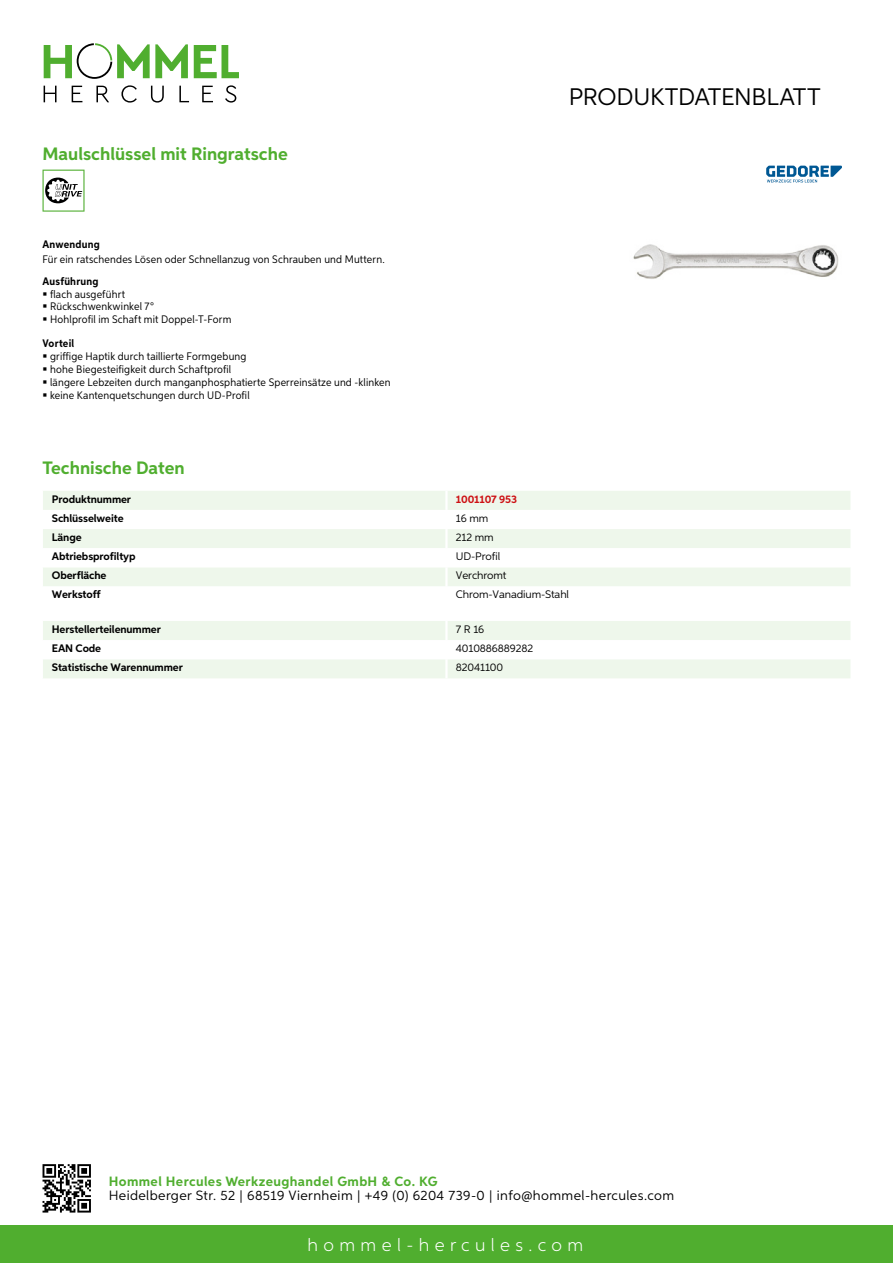
<style>
.page{position:relative;width:893px;height:1263px;background:#fff}
.page>*{position:absolute;margin:0;border:0;box-sizing:border-box;transform-origin:0 0}
.t1{font:24px "Aspira";letter-spacing:-.01em;color:#000}
.t2{font:700 18px "Aspira";color:#50ae2f}
.t3{font:300 18px "Aspira";letter-spacing:.3em;color:#fff}
.t4{font:13.5px "Aspira";letter-spacing:.03em;color:#000}
.t5{font:700 13.5px "Aspira";letter-spacing:.03em;color:#50ae2f}
.t6{font:10.95px/12.8px "Aspira Nar";letter-spacing:.015em;color:#000}
.t7{font:700 10.95px "Aspira";letter-spacing:-.01em;color:#000}
.t8{font:10.95px "Aspira";letter-spacing:-.01em;color:#000}
.t9{font:700 10.95px "Aspira Nar";letter-spacing:.02em;color:#000}
.t10{font:700 10.95px "Aspira";letter-spacing:-.01em;color:#cd1013}
</style>
<div class="page">
<div style="left:0;top:1226px;width:893px;height:37px;background:#50ae2f"></div>
<svg style="left:43px;top:1164px;width:48px;height:48px"></svg>
<svg style="left:194px;top:45px;width:45px;height:33px"></svg>
<svg style="left:44px;top:43px;width:144px;height:36px"></svg>
<svg style="left:44px;top:86px;width:13px;height:16px"></svg>
<svg style="left:72px;top:86px;width:10px;height:16px"></svg>
<svg style="left:96px;top:86px;width:13px;height:16px"></svg>
<svg style="left:121px;top:85px;width:16px;height:18px"></svg>
<svg style="left:151px;top:86px;width:13px;height:17px"></svg>
<svg style="left:179px;top:86px;width:10px;height:16px"></svg>
<svg style="left:202px;top:86px;width:11px;height:16px"></svg>
<svg style="left:225px;top:85px;width:11px;height:18px"></svg>
<div style="left:43px;top:491px;width:807px;height:19px;background:#eef7eb"></div>
<svg style="left:43px;top:529px;width:807px;height:57px;fill:#eef7eb"></svg>
<hr style="left:445px;top:491px;width:3px;height:19px;background:#fff">
<hr style="left:445px;top:529px;width:3px;height:19px;background:#fff">
<hr style="left:445px;top:548px;width:3px;height:19px;background:#fff">
<hr style="left:445px;top:567px;width:3px;height:19px;background:#fff">
<svg style="left:43px;top:621px;width:807px;height:57px"></svg>
<hr style="left:445px;top:659px;width:3px;height:19px;background:#fff">
<svg style="left:43px;top:170px;width:42px;height:42px"></svg>
<img style="left:633px;top:244px;width:206px;height:35px">
<svg style="left:766px;top:166px;width:76px;height:16px"></svg>
<h2 class="t2" style="left:43px;top:142px;width:247px">Maulschlüssel mit Ringratsche</h2>
<p class="t9" style="left:43px;top:237px;width:59px">Anwendung</p>
<p class="t6" style="left:43px;top:252px;width:344px">Für ein ratschendes Lösen oder Schnellanzug von Schrauben und Muttern.</p>
<p class="t9" style="left:43px;top:274px;width:58px">Ausführung</p>
<p class="t6" style="left:50px;top:287px;width:183px">flach ausgeführt<br>Rückschwenkwinkel 7°<br>Hohlprofil im Schaft mit Doppel-T-Form</p>
<p class="t9" style="left:43px;top:337px;width:33px">Vorteil</p>
<p class="t6" style="left:50px;top:350px;width:342px">griffige Haptik durch taillierte Formgebung<br>hohe Biegesteifigkeit durch Schaftprofil<br>längere Lebzeiten durch manganphosphatierte Sperreinsätze und -klinken keine Kantenquetschungen durch UD-Profil</p>
<h1 class="t1" style="left:569px;top:82px;width:253px">Produktdatenblatt</h1>
<h2 class="t2" style="left:43px;top:457px;width:144px">Technische Daten</h2>
<p class="t7" style="left:52px;top:492px;width:81px">Produktnummer</p>
<p class="t10" style="left:456px;top:492px;width:63px">1001107 953</p>
<p class="t7" style="left:52px;top:511px;width:73px">Schlüsselweite</p>
<p class="t8" style="left:456px;top:511px;width:34px">16 mm</p>
<p class="t7" style="left:52px;top:530px;width:31px">Länge</p>
<p class="t8" style="left:456px;top:530px;width:39px">212 mm</p>
<p class="t7" style="left:52px;top:550px;width:85px">Abtriebsprofiltyp</p>
<p class="t8" style="left:456px;top:550px;width:46px">UD-Profil</p>
<p class="t7" style="left:52px;top:569px;width:56px">Oberfläche</p>
<p class="t8" style="left:456px;top:569px;width:52px">Verchromt</p>
<p class="t7" style="left:52px;top:588px;width:50px">Werkstoff</p>
<p class="t8" style="left:456px;top:588px;width:115px">Chrom-Vanadium-Stahl</p>
<p class="t7" style="left:52px;top:622px;width:111px">Herstellerteilenummer</p>
<p class="t8" style="left:456px;top:622px;width:30px">7 R 16</p>
<p class="t7" style="left:52px;top:641px;width:51px">EAN Code</p>
<p class="t8" style="left:456px;top:642px;width:79px">4010886889282</p>
<p class="t7" style="left:52px;top:661px;width:132px">Statistische Warennummer</p>
<p class="t8" style="left:456px;top:661px;width:49px">82041100</p>
<p class="t5" style="left:109px;top:1172px;width:330px">Hommel Hercules Werkzeughandel GmbH &amp; Co. KG</p>
<p class="t4" style="left:109px;top:1187px;width:567px">Heidelberger Str. 52 | 68519 Viernheim | +49 (0) 6204 739-0 | info@hommel-hercules.com</p>
<h2 class="t3" style="left:307px;top:1234px;width:277px">hommel-hercules.com</h2>
</div>
